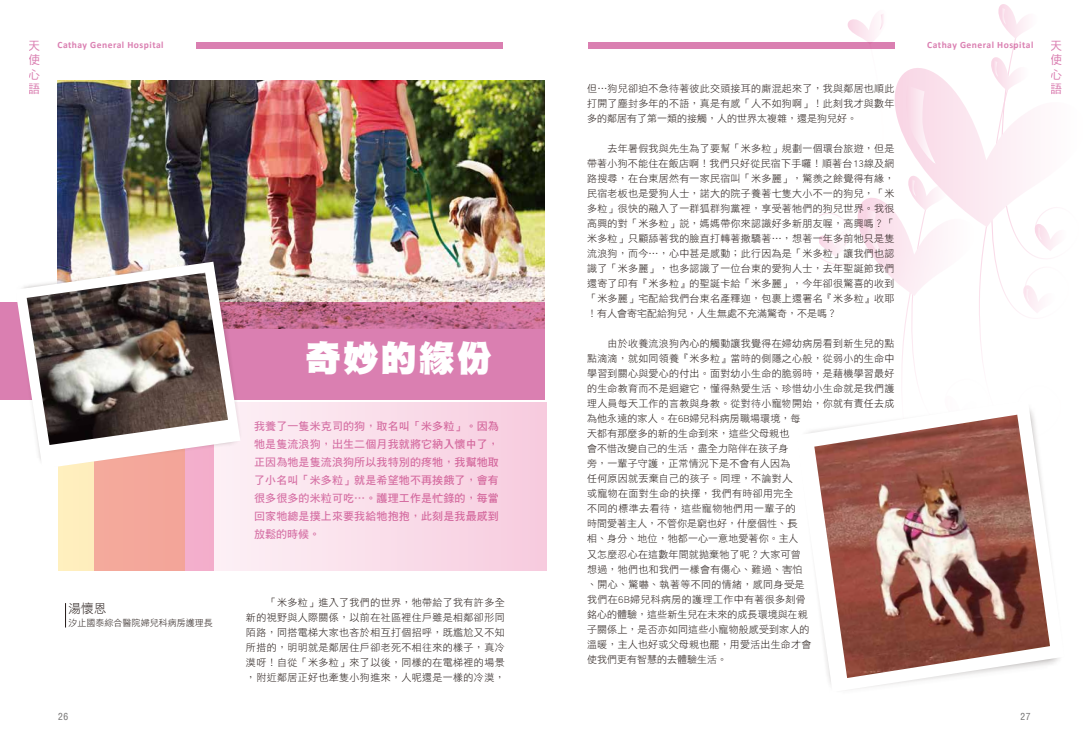
<style>
.page{position:relative;width:1089px;height:738px;background:#fff}
.page>*{position:absolute;margin:0;border:0;box-sizing:border-box;transform-origin:0 0}
.t1{font:36px "DF Hei Std W12";letter-spacing:.05em;color:#fff}
.t2{font:12.7px "DF Hei Std W3";color:#221815}
.t3{font:12px/14.4px "DF Hei Std W5";color:#da7fb1;text-align:justify}
.t4{font:11px/18px "DF Hei Std W7";letter-spacing:.01em;color:#da7fb1;text-align:justify}
.t5{font:10px/15px "DF Hei Std W3";letter-spacing:.025em;color:#221815;text-align:justify}
.t6{font:700 9.6px "Calibri";letter-spacing:.05em;color:#da7fb1}
.t7{font:condensed 9.6px "Helvetica";color:#727171}
.t8{font:9.1px "DF Hei Std W3";color:#221815}
</style>
<div class="page">
<img style="left:57px;top:80px;width:487px;height:222px">
<svg style="left:806px;top:4px;width:252px;height:380px"></svg>
<div style="left:196px;top:42px;width:306px;height:6px;background:#da7fb1"></div>
<div style="left:588px;top:42px;width:306px;height:6px;background:#da7fb1"></div>
<svg style="left:0;top:302px;width:545px;height:97px;fill:#da7fb1"></svg>
<svg style="left:213px;top:402px;width:333px;height:168px"></svg>
<svg style="left:65px;top:603px;width:1px;height:24px"></svg>
<div style="left:94px;top:303px;width:119px;height:267px;background:#f3aecc"></div>
<svg style="left:58px;top:472px;width:126px;height:98px;fill:#f4a99b"></svg>
<img style="left:11px;top:257px;width:237px;height:215px">
<svg style="left:15px;top:261px;width:225px;height:207px"></svg>
<img style="left:27px;top:272px;width:201px;height:172px">
<img style="left:814px;top:414px;width:236px;height:263px">
<p class="t3" style="left:29px;top:38px;width:13px">天使心語</p>
<p class="t3" style="left:1050px;top:38px;width:13px">天使心語</p>
<p class="t6" style="left:57px;top:39px;width:108px">Cathay General Hospital</p>
<p class="t6" style="left:927px;top:39px;width:108px">Cathay General Hospital</p>
<p class="t5" style="left:587px;top:81px;width:309px">但⋯狗兒卻迫不急待著彼此交頭接耳的廝混起來了，我與鄰居也順此打開了塵封多年的不語，真是有感「人不如狗啊」！此刻我才與數年多的鄰居有了第一類的接觸，人的世界太複雜，還是狗兒好。</p>
<p class="t5" style="left:587px;top:141px;width:309px">　　去年暑假我與先生為了要幫「米多粒」規劃一個環台旅遊，但是帶著小狗不能住在飯店啊！我們只好從民宿下手囉！順著台13線及網路搜尋，在台東居然有一家民宿叫「米多麗」，驚羨之餘覺得有緣，民宿老板也是愛狗人士，諾大的院子養著七隻大小不一的狗兒，「米多粒」很快的融入了一群狐群狗黨裡，享受著牠們的狗兒世界。我很高興的對「米多粒」說，媽媽帶你來認識好多新朋友喔，高興嗎？「米多粒」只顧舔著我的臉直打轉著撒驕著⋯，想著一年多前牠只是隻流浪狗，而今⋯，心中甚是感動；此行因為是「米多粒」讓我們也認識了「米多麗」，也多認識了一位台東的愛狗人士，去年聖誕節我們還寄了印有『米多粒』的聖誕卡給「米多麗」，今年卻很驚喜的收到「米多麗」宅配給我們台東名產釋迦，包裹上還署名『米多粒』收耶！有人會寄宅配給狗兒，人生無處不充滿驚奇，不是嗎？</p>
<p class="t5" style="left:587px;top:336px;width:309px;text-align:left">　　由於收養流浪狗內心的觸動讓我覺得在婦幼病房看到新生兒的點點滴滴，就如同領養『米多粒』當時的側隱之心般，從弱小的生命中學習到關心與愛心的付出。面對幼小生命的脆弱時，是藉機學習最好的生命教育而不是迴避它，懂得熱愛生活、珍惜幼小生命就是我們護理人員每天工作的言教與身教。從對待小寵物開始，你就有責任去成為他永遠的家人。在6B婦兒科病房職場環境，每<br>天都有那麼多的新的生命到來，這些父母親也<br>會不惜改變自己的生活，盡全力陪伴在孩子身<br>旁，一輩子守護，正常情況下是不會有人因為<br>任何原因就丟棄自己的孩子。同理，不論對人<br>或寵物在面對生命的抉擇，我們有時卻用完全<br>不同的標準去看待，這些寵物牠們用一輩子的<br>時間愛著主人，不管你是窮也好，什麼個性、長<br>相、身分、地位，牠都一心一意地愛著你。主人<br>又怎麼忍心在這數年間就拋棄牠了呢？大家可曾<br>想過，牠們也和我們一樣會有傷心、難過、害怕<br>、開心、驚嚇、執著等不同的情緒，感同身受是<br>我們在6B婦兒科病房的護理工作中有著很多刻骨<br>銘心的體驗，這些新生兒在未來的成長環境與在親<br>子關係上，是否亦如同這些小寵物般感受到家人的<br>溫暖，主人也好或父母親也罷，用愛活出生命才會<br>使我們更有智慧的去體驗生活。</p>
<h1 class="t1" style="left:305px;top:338px;width:189px">奇妙的緣份</h1>
<p class="t4" style="left:254px;top:417px;width:246px">我養了一隻米克司的狗，取名叫「米多粒」。因為牠是隻流浪狗，出生二個月我就將它納入懷中了，正因為牠是隻流浪狗所以我特別的疼牠，我幫牠取了小名叫「米多粒」就是希望牠不再挨餓了，會有很多很多的米粒可吃⋯。護理工作是忙錄的，每當回家牠總是撲上來要我給牠抱抱，此刻是我最感到放鬆的時候。</p>
<p class="t5" style="left:246px;top:594px;width:260px">　　「米多粒」進入了我們的世界，牠帶給了我有許多全新的視野與人際關係，以前在社區裡住戶雖是相鄰卻形同陌路，同搭電梯大家也吝於相互打個招呼，既尷尬又不知所措的，明明就是鄰居住戶卻老死不相往來的樣子，真冷漠呀！自從「米多粒」來了以後，同樣的在電梯裡的場景，附近鄰居正好也牽隻小狗進來，人呢還是一樣的冷漠，</p>
<p class="t2" style="left:69px;top:601px;width:39px">湯懷恩</p>
<p class="t8" style="left:69px;top:617px;width:145px">汐止國泰綜合醫院婦兒科病房護理長</p>
<p class="t7" style="left:58px;top:709px;width:12px">26</p>
<p class="t7" style="left:1020px;top:709px;width:12px">27</p>
</div>
